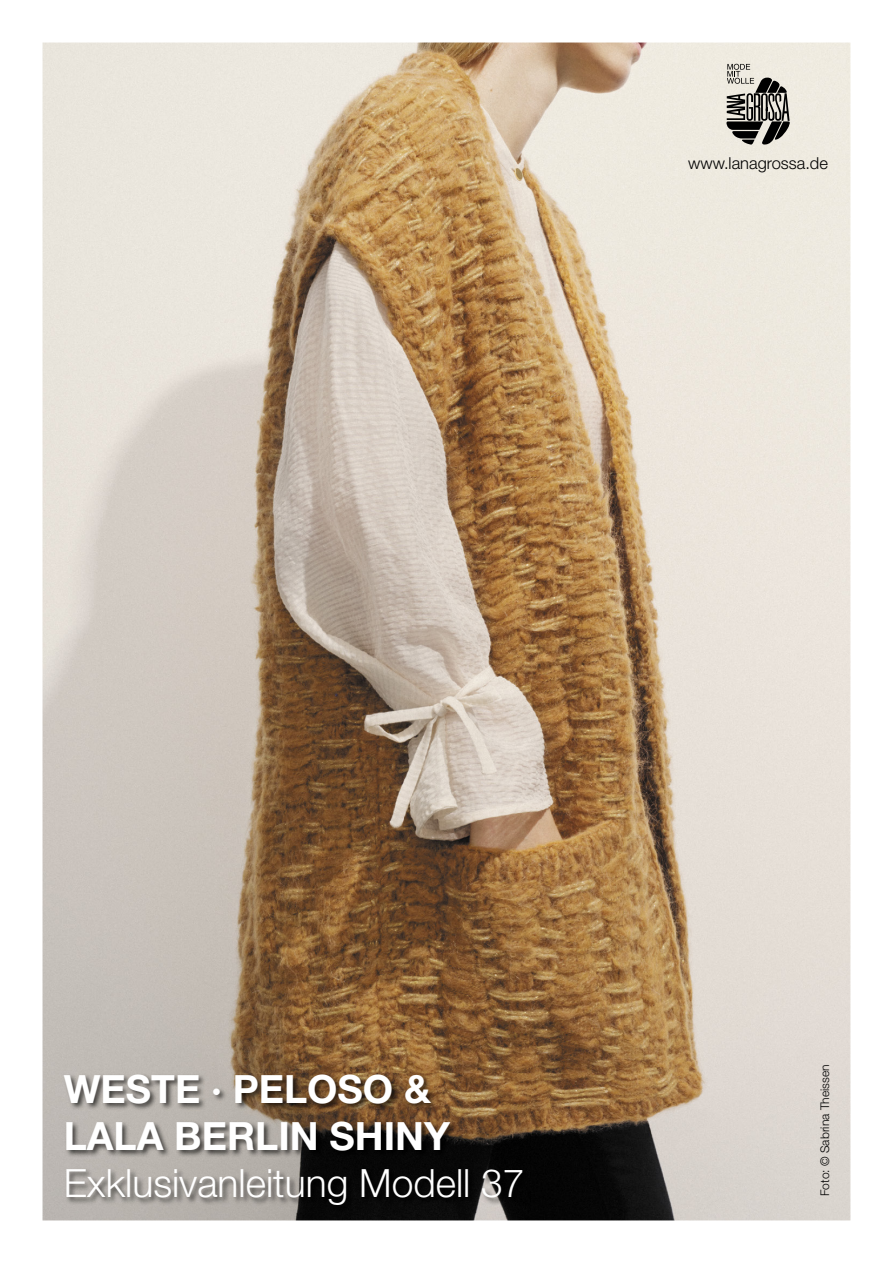
<style>
.page{position:relative;width:893px;height:1263px;background:#fff}
.page>*{position:absolute;margin:0;border:0;box-sizing:border-box;transform-origin:0 0}
.t1{font:700 39px/46.8px "Helvetica Neue LT";color:#fff}
.t2{font:300 39px "Helvetica Neue LT";color:#fff}
.t3{font:300 16.5px "Helvetica Neue LT";color:#000}
.t4{font:300 12px "Helvetica Neue LT";color:#000}
</style>
<div class="page">
<img style="left:43px;top:43px;width:807px;height:1177px">
<svg style="left:726px;top:64px;width:65px;height:81px;background:#8f8d86"></svg>
<img style="left:62px;top:1073px;width:468px;height:140px">
<p class="t3" style="left:688px;top:153px;width:141px">www.lanagrossa.de</p>
<p class="t1" style="left:64px;top:1065px;width:388px">WESTE · PELOSO &amp;<br>LALA BERLIN SHINY</p>
<p class="t2" style="left:64px;top:1159px;width:462px">Exklusivanleitung Modell 37</p>
<p class="t4" style="left:818px;top:1196px;width:133px;rotate:-90deg">Foto: © Sabrina Theissen</p>
</div>
